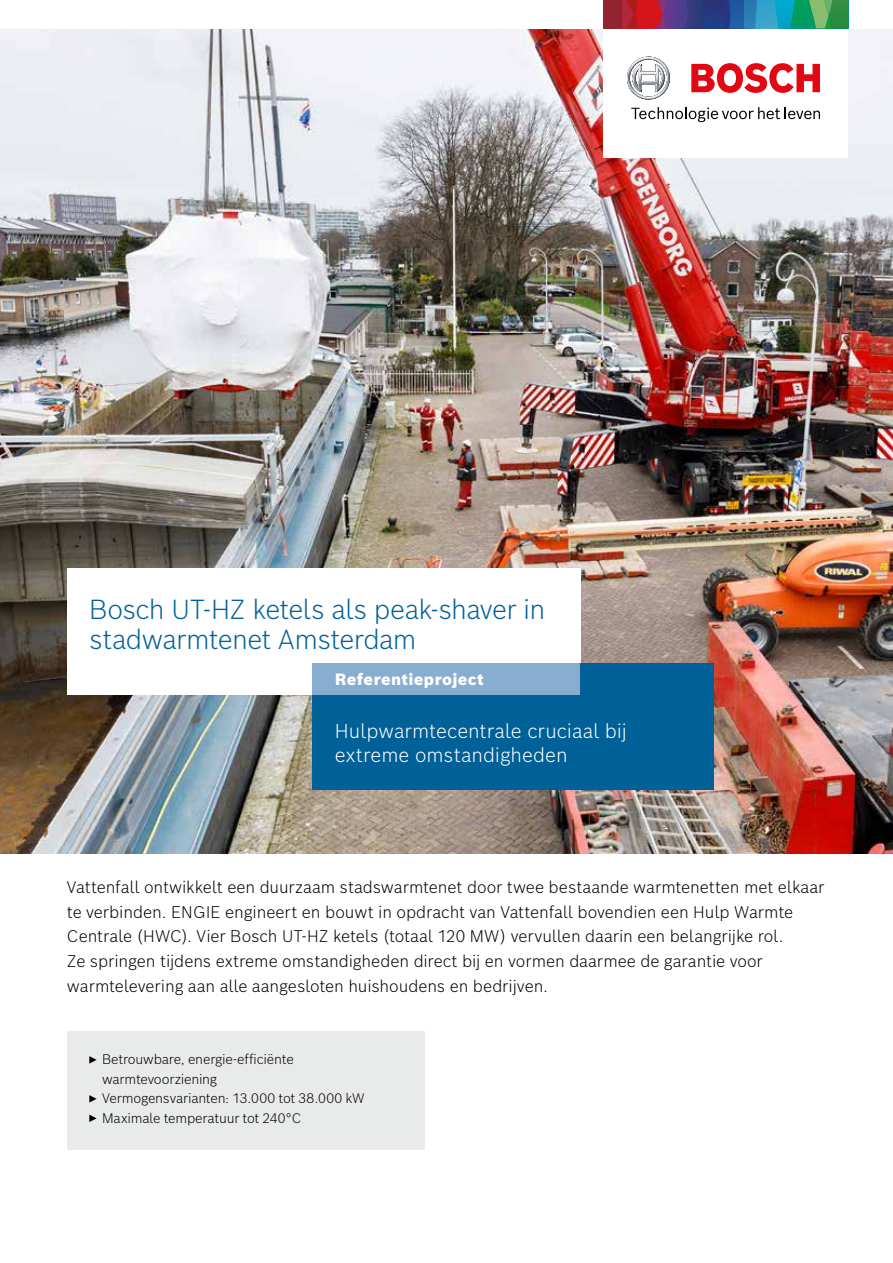
<style>
.page{position:relative;width:893px;height:1263px;background:#fff}
.page>*{position:absolute;margin:0;border:0;box-sizing:border-box;transform-origin:0 0}
.t1{font:300 27px/30px "Bosch Sans";letter-spacing:-.02em;color:#006098}
.t2{font:300 19.65px/23.4px "Bosch Sans";color:#fff}
.t3{font:300 16.5px/24.8px "Bosch Sans";letter-spacing:-.005em;color:#000}
.t4{font:900 16.05px "Bosch Sans";letter-spacing:.02em;color:#fff}
.t5{font:300 13.5px/19.5px "Bosch Sans";letter-spacing:-.015em;color:#000}
</style>
<div class="page">
<img style="left:0;top:29px;width:893px;height:824px">
<div style="left:67px;top:568px;width:513px;height:127px;background:#fff"></div>
<div style="left:313px;top:663px;width:401px;height:126px;background:#006098"></div>
<div style="left:313px;top:663px;width:267px;height:32px;background:#88add0"></div>
<div style="left:67px;top:1031px;width:357px;height:118px;background:#e9eaea"></div>
<svg style="left:89px;top:1056px;width:8px;height:7px"></svg>
<svg style="left:89px;top:1095px;width:8px;height:7px"></svg>
<svg style="left:89px;top:1115px;width:8px;height:7px"></svg>
<div style="left:603px;top:0;width:245px;height:157px;background:#fff"></div>
<div style="left:603px;top:0;width:19px;height:28px;background:#942331"></div>
<svg style="left:622px;top:0;width:226px;height:28px;background:#4b6478"></svg>
<svg style="left:627px;top:57px;width:43px;height:43px"></svg>
<svg style="left:691px;top:63px;width:129px;height:30px"></svg>
<svg style="left:631px;top:107px;width:189px;height:15px"></svg>
<h1 class="t1" style="left:89px;top:593px;width:458px">Bosch UT-HZ ketels als peak-shaver in stadwarmtenet Amsterdam</h1>
<p class="t4" style="left:335px;top:669px;width:151px">Referentieproject</p>
<p class="t2" style="left:335px;top:719px;width:294px">Hulpwarmtecentrale cruciaal bij extreme omstandigheden</p>
<p class="t3" style="left:67px;top:874px;width:759px">Vattenfall ontwikkelt een duurzaam stadswarmtenet door twee bestaande warmtenetten met elkaar te verbinden. ENGIE engineert en bouwt in opdracht van Vattenfall bovendien een Hulp Warmte Centrale (HWC). Vier Bosch UT-HZ ketels (totaal 120 MW) vervullen daarin een belangrijke rol.<br>Ze springen tijdens extreme omstandigheden direct bij en vormen daarmee de garantie voor warmtelevering aan alle aangesloten huishoudens en bedrijven.</p>
<p class="t5" style="left:102px;top:1049px;width:264px">Betrouwbare, energie-efficiënte warmtevoorziening<br>Vermogensvarianten: 13.000 tot 38.000 kW<br>Maximale temperatuur tot 240°C</p>
</div>
